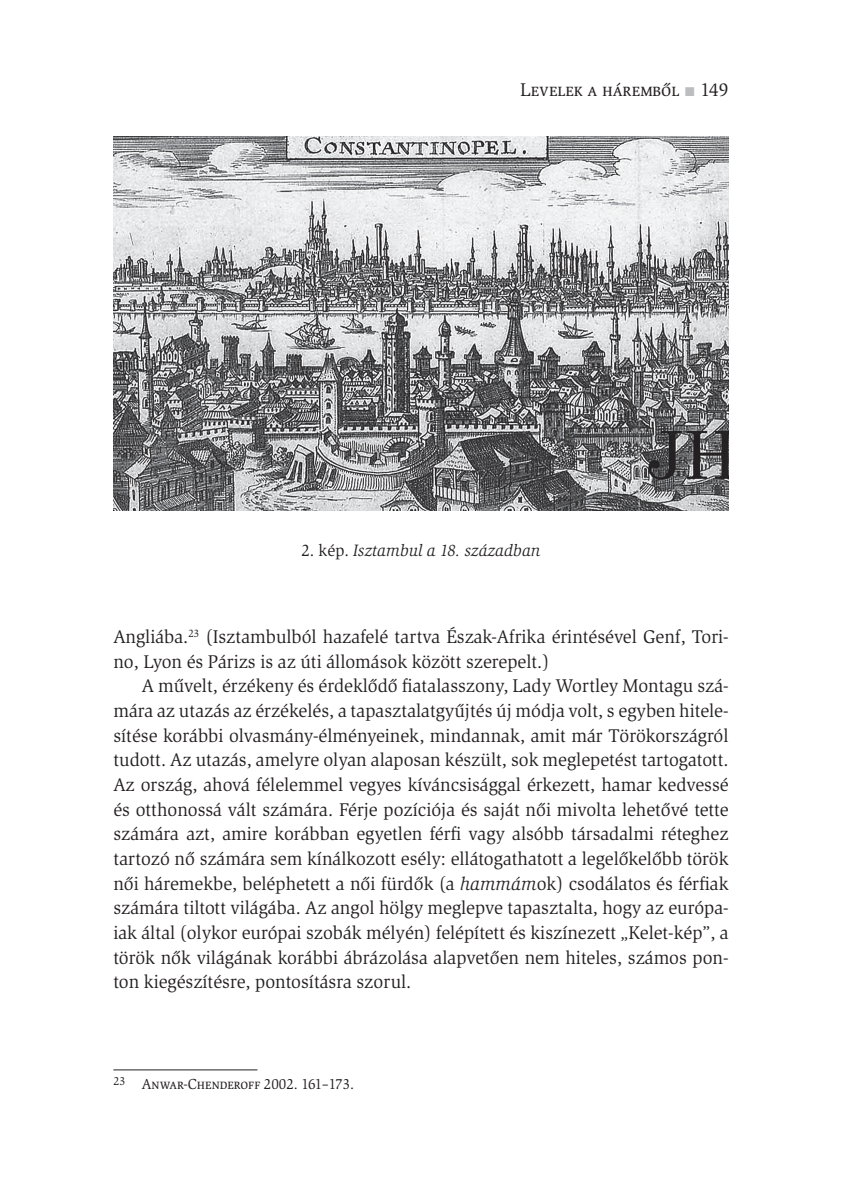
<style>
.page{position:relative;width:842px;height:1191px;background:#fff}
.page>*{position:absolute;margin:0;border:0;box-sizing:border-box;transform-origin:0 0}
.t1{font:19px/24.6px "Slimbach Itc TOT";color:#231f20}
.t2{font:italic 17px "Slimbach Itc TOT";color:#231f20}
.t3{font:15px "Slimbach Itc TOT";color:#231f20}
.s1{font-family:"Book Antiqua";color:#bcbdc0}
.s2{font-style:normal}
.s3{font-style:italic}
</style>
<div class="page">
<hr style="left:113px;top:1069px;width:144px;height:1px;background:#231f20">
<img style="left:113px;top:137px;width:616px;height:373px">
<p class="t1" style="left:520px;top:78px;width:210px">Levelek a háremből <span class="s1">■</span> 149</p>
<p class="t2" style="left:301px;top:541px;width:241px"><span class="s2">2. kép.</span> Isztambul a 18. században</p>
<p class="t1" style="left:113px;top:624px;width:617px">Angliába.<sup>23</sup> (Isztambulból hazafelé tartva Észak-Afrika érintésével Genf, Tori&shy;no, Lyon és Párizs is az úti állomások között szerepelt.)</p>
<p class="t1" style="left:113px;top:673px;width:617px;text-align:justify;text-indent:28px">A művelt, érzékeny és érdeklődő fiatalasszony, Lady Wortley Montagu szá&shy;mára az utazás az érzékelés, a tapasztalatgyűjtés új módja volt, s egyben hitele&shy;sítése korábbi olvasmány-élményeinek, mindannak, amit már Törökországról tudott. Az utazás, amelyre olyan alaposan készült, sok meglepetést tartogatott.<br>Az ország, ahová félelemmel vegyes kíváncsisággal érkezett, hamar kedvessé és otthonossá vált számára. Férje pozíciója és saját női mivolta lehetővé tette számára azt, amire korábban egyetlen férfi vagy alsóbb társadalmi réteghez tartozó nő számára sem kínálkozott esély: ellátogathatott a legelőkelőbb török női háremekbe, beléphetett a női fürdők (a <span class="s3">hammám</span>ok) csodálatos és férfiak számára tiltott világába. Az angol hölgy meglepve tapasztalta, hogy az európa&shy;iak által (olykor európai szobák mélyén) felépített és kiszínezett „Kelet-kép”, a török nők világának korábbi ábrázolása alapvetően nem hiteles, számos pon&shy;ton kiegészítésre, pontosításra szorul.</p>
<p class="t3" style="left:113px;top:1075px;width:242px"><sup>23</sup> Anwar-Chenderoff 2002. 161–173.</p>
</div>
